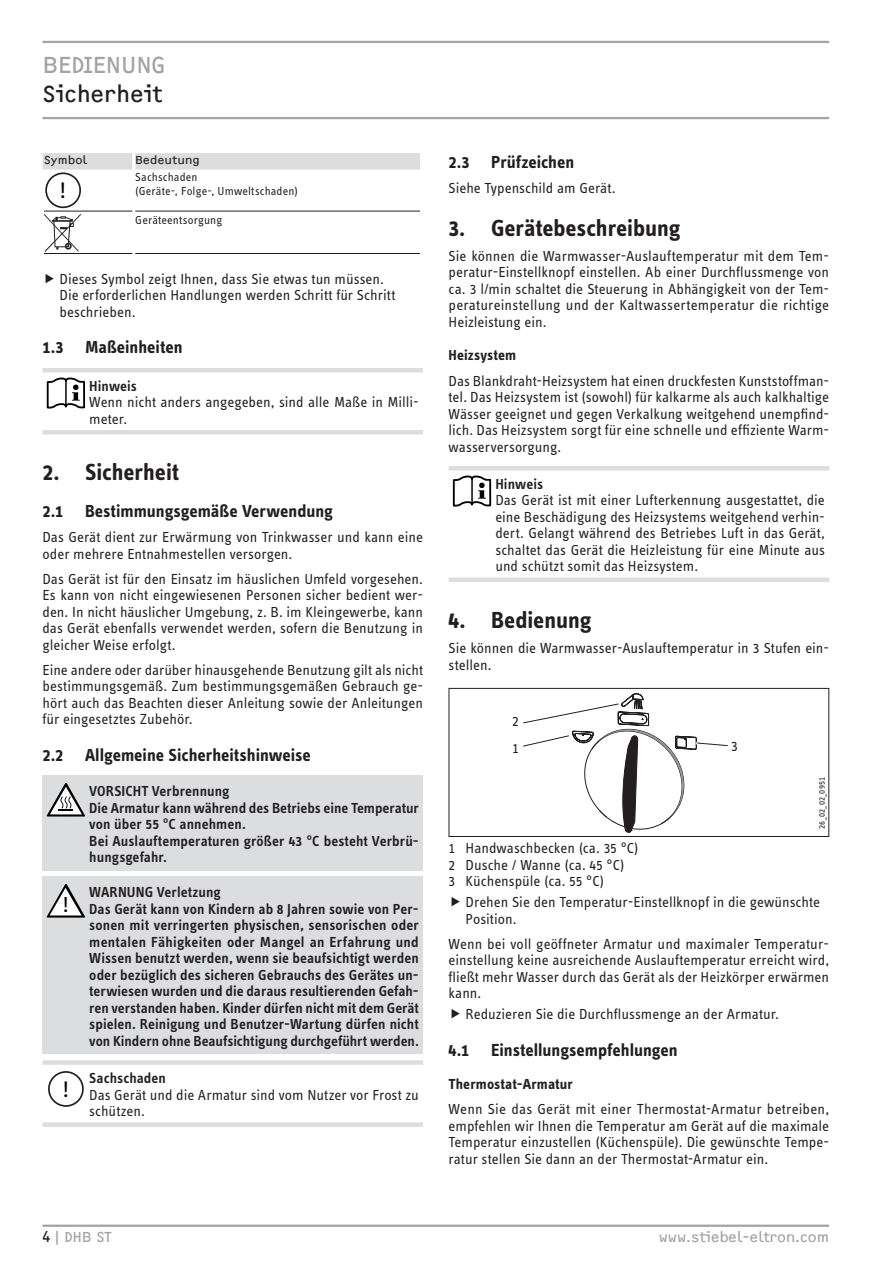
<style>
.page{position:relative;width:893px;height:1263px;background:#fff}
.page>*{position:absolute;margin:0;border:0;box-sizing:border-box;transform-origin:0 0}
.t1{font:700 24px "STE Info Text";color:#231f20}
.t2{font:24px "F2 FOCR Bczyk Com";color:#231f20}
.t3{font:24px "F2 FOCR Bczyk Com";color:#a1a3a6}
.t4{font:23.25px "STE Info Text";color:#000}
.t5{font:22.5px "STE Info Text";color:#000}
.t6{font:700 18px "STE Info Text";color:#231f20}
.t7{font:15px/16.5px "STE Info Text";color:#231f20}
.t8{font:600 15px/16.5px "STE Info Text";letter-spacing:.005em;color:#231f20}
.t9{font:15px "F2 FOCR Bczyk Com";color:#a1a3a6}
.t10{font:700 15px "STE Info Text";letter-spacing:.01em;color:#231f20}
.t11{font:12px/13.2px "STE Info Text";letter-spacing:.01em;color:#231f20}
.t12{font:12px "F2 FOCR Bczyk Com";letter-spacing:.02em;color:#231f20}
.t13{font:9px "STE Info Text";letter-spacing:.02em;color:#231f20}
.s1{color:#231f20}
</style>
<div class="page">
<hr style="left:43px;top:41px;width:786px;height:2px;background:#a1a3a6">
<hr style="left:43px;top:117px;width:786px;height:2px;background:#a1a3a6">
<hr style="left:43px;top:1224px;width:786px;height:3px;background:#a1a3a6">
<div style="left:43px;top:153px;width:377px;height:17px;background:#dcdddf"></div>
<hr style="left:132px;top:153px;width:3px;height:17px;background:#fff">
<hr style="left:44px;top:211px;width:88px;height:1px;background:#231f20">
<hr style="left:135px;top:211px;width:285px;height:1px;background:#231f20">
<hr style="left:44px;top:253px;width:88px;height:1px;background:#231f20">
<hr style="left:135px;top:253px;width:285px;height:1px;background:#231f20">
<hr style="left:43px;top:368px;width:380px;height:4px;background:#dcdddf">
<hr style="left:43px;top:430px;width:380px;height:4px;background:#dcdddf">
<svg style="left:47px;top:377px;width:38px;height:32px"></svg>
<hr style="left:65px;top:381px;width:2px;height:24px;background:#000">
<div style="left:43px;top:776px;width:380px;height:95px;background:#dcdddf"></div>
<svg style="left:47px;top:783px;width:38px;height:33px"></svg>
<div style="left:43px;top:877px;width:380px;height:177px;background:#dcdddf"></div>
<svg style="left:47px;top:884px;width:38px;height:33px"></svg>
<div style="left:43px;top:1060px;width:380px;height:5px;background:#dcdddf"></div>
<div style="left:43px;top:1122px;width:380px;height:5px;background:#dcdddf"></div>
<div style="left:48px;top:1071px;width:36px;height:36px;border:2px solid #231f20;border-radius:50%"></div>
<hr style="left:449px;top:466px;width:380px;height:4px;background:#dcdddf">
<hr style="left:449px;top:578px;width:380px;height:4px;background:#dcdddf">
<svg style="left:453px;top:475px;width:38px;height:32px"></svg>
<hr style="left:471px;top:479px;width:2px;height:24px;background:#000">
<div style="left:449px;top:688px;width:380px;height:149px;border:1px solid #231f20"></div>
<svg style="left:523px;top:693px;width:205px;height:144px"></svg>
<div style="left:45px;top:172px;width:36px;height:36px;border:2px solid #231f20;border-radius:50%"></div>
<svg style="left:44px;top:214px;width:37px;height:38px"></svg>
<h1 class="t3" style="left:43px;top:51px;width:78px">Bedienung</h1>
<h1 class="t2" style="left:43px;top:80px;width:121px">Sicherheit</h1>
<p class="t12" style="left:44px;top:153px;width:45px">Symbol</p>
<p class="t12" style="left:135px;top:153px;width:66px">Bedeutung</p>
<p class="t11" style="left:135px;top:171px;width:164px">Sachschaden<br>(Geräte-, Folge-, Umweltschaden)</p>
<p class="t11" style="left:135px;top:213px;width:89px">Geräteentsorgung</p>
<h2 class="t4" style="left:60px;top:177px;width:8px">!</h2>
<p class="t7" style="left:60px;top:270px;width:337px">Dieses Symbol zeigt Ihnen, dass Sie etwas tun müssen.<br>Die erforderlichen Handlungen werden Schritt für Schritt beschrieben.</p>
<p class="t6" style="left:43px;top:337px;width:142px">1.3 Maßeinheiten</p>
<p class="t8" style="left:89px;top:377px;width:49px">Hinweis</p>
<p class="t7" style="left:89px;top:394px;width:331px">Wenn nicht anders angegeben, sind alle Maße in Milli&shy;meter.</p>
<h1 class="t1" style="left:43px;top:458px;width:138px">2. Sicherheit</h1>
<p class="t6" style="left:43px;top:501px;width:292px">2.1 Bestimmungsgemäße Verwendung</p>
<p class="t7" style="left:43px;top:529px;width:382px">Das Gerät dient zur Erwärmung von Trinkwasser und kann eine oder mehrere Entnahmestellen versorgen.</p>
<p class="t7" style="left:43px;top:570px;width:382px;text-align:justify">Das Gerät ist für den Einsatz im häuslichen Umfeld vorgesehen.<br>Es kann von nicht eingewiesenen Personen sicher bedient wer&shy;den. In nicht häuslicher Umgebung, z. B. im Kleingewerbe, kann das Gerät ebenfalls verwendet werden, sofern die Benutzung in gleicher Weise erfolgt.</p>
<p class="t7" style="left:43px;top:661px;width:382px;text-align:justify">Eine andere oder darüber hinausgehende Benutzung gilt als nicht bestimmungsgemäß. Zum bestimmungsgemäßen Gebrauch ge&shy;hört auch das Beachten dieser Anleitung sowie der Anleitungen für eingesetztes Zubehör.</p>
<p class="t6" style="left:43px;top:745px;width:270px">2.2 Allgemeine Sicherheitshinweise</p>
<p class="t8" style="left:89px;top:783px;width:331px">VORSICHT Verbrennung<br>Die Armatur kann während des Betriebs eine Temperatur von über 55 °C annehmen.<br>Bei Auslauftemperaturen größer 43 °C besteht Verbrü&shy;hungsgefahr.</p>
<h3 class="t5" style="left:63px;top:892px;width:8px">!</h3>
<p class="t8" style="left:89px;top:884px;width:331px">WARNUNG Verletzung<br>Das Gerät kann von Kindern ab 8 Jahren sowie von Per&shy;sonen mit verringerten physischen, sensorischen oder mentalen Fähigkeiten oder Mangel an Erfahrung und Wissen benutzt werden, wenn sie beaufsichtigt werden oder bezüglich des sicheren Gebrauchs des Gerätes un&shy;terwiesen wurden und die daraus resultierenden Gefah&shy;ren verstanden haben. Kinder dürfen nicht mit dem Gerät spielen. Reinigung und Benutzer-Wartung dürfen nicht von Kindern ohne Beaufsichtigung durchgeführt werden.</p>
<h2 class="t4" style="left:62px;top:1076px;width:8px">!</h2>
<p class="t8" style="left:89px;top:1070px;width:78px">Sachschaden</p>
<p class="t7" style="left:89px;top:1086px;width:331px">Das Gerät und die Armatur sind vom Nutzer vor Frost zu schützen.</p>
<p class="t6" style="left:449px;top:151px;width:127px">2.3 Prüfzeichen</p>
<p class="t7" style="left:449px;top:179px;width:168px">Siehe Typenschild am Gerät.</p>
<h1 class="t1" style="left:449px;top:214px;width:233px">3. Gerätebeschreibung</h1>
<p class="t7" style="left:449px;top:248px;width:382px;text-align:justify">Sie können die Warmwasser-Auslauftemperatur mit dem Tem&shy;peratur-Einstellknopf einstellen. Ab einer Durchflussmenge von ca. 3 l/min schaltet die Steuerung in Abhängigkeit von der Tem&shy;peratureinstellung und der Kaltwassertemperatur die richtige Heizleistung ein.</p>
<p class="t10" style="left:449px;top:347px;width:69px">Heizsystem</p>
<p class="t7" style="left:449px;top:372px;width:382px;text-align:justify">Das Blankdraht-Heizsystem hat einen druckfesten Kunststoffman&shy;tel. Das Heizsystem ist (sowohl) für kalkarme als auch kalkhaltige Wässer geeignet und gegen Verkalkung weitgehend unempfind&shy;lich. Das Heizsystem sorgt für eine schnelle und effiziente Warm&shy;wasserversorgung.</p>
<p class="t8" style="left:495px;top:475px;width:49px">Hinweis</p>
<p class="t7" style="left:495px;top:492px;width:331px;text-align:justify">Das Gerät ist mit einer Lufterkennung ausgestattet, die eine Beschädigung des Heizsystems weitgehend verhin&shy;dert. Gelangt während des Betriebes Luft in das Gerät, schaltet das Gerät die Heizleistung für eine Minute aus und schützt somit das Heizsystem.</p>
<h1 class="t1" style="left:449px;top:606px;width:144px">4. Bedienung</h1>
<p class="t7" style="left:449px;top:640px;width:382px">Sie können die Warmwasser-Auslauftemperatur in 3 Stufen ein&shy;stellen.</p>
<p class="t7" style="left:512px;top:713px;width:8px">2</p>
<p class="t7" style="left:512px;top:740px;width:8px">1</p>
<p class="t7" style="left:731px;top:738px;width:8px">3</p>
<p class="t13" style="left:817px;top:829px;width:54px;rotate:-90deg">26_02_02_0951</p>
<p class="t7" style="left:449px;top:840px;width:192px">1 Handwaschbecken (ca. 35 °C)<br>2 Dusche / Wanne (ca. 45 °C)<br>3 Küchenspüle (ca. 55 °C)</p>
<p class="t7" style="left:466px;top:894px;width:356px">Drehen Sie den Temperatur-Einstellknopf in die gewünschte<br>Position.</p>
<p class="t7" style="left:449px;top:935px;width:382px;text-align:justify">Wenn bei voll geöffneter Armatur und maximaler Temperatur&shy;einstellung keine ausreichende Auslauftemperatur erreicht wird, fließt mehr Wasser durch das Gerät als der Heizkörper erwärmen kann.</p>
<p class="t7" style="left:466px;top:1005px;width:315px">Reduzieren Sie die Durchflussmenge an der Armatur.</p>
<p class="t6" style="left:449px;top:1039px;width:231px">4.1 Einstellungsempfehlungen</p>
<p class="t10" style="left:449px;top:1075px;width:126px">Thermostat-Armatur</p>
<p class="t7" style="left:449px;top:1101px;width:382px;text-align:justify">Wenn Sie das Gerät mit einer Thermostat-Armatur betreiben, empfehlen wir Ihnen die Temperatur am Gerät auf die maximale Temperatur einzustellen (Küchenspüle). Die gewünschte Tempe&shy;ratur stellen Sie dann an der Thermostat-Armatur ein.</p>
<p class="t9" style="left:43px;top:1228px;width:71px"><span class="s1">4</span>|DHB ST</p>
<p class="t9" style="left:659px;top:1228px;width:172px">www.stiebel-eltron.com</p>
</div>
